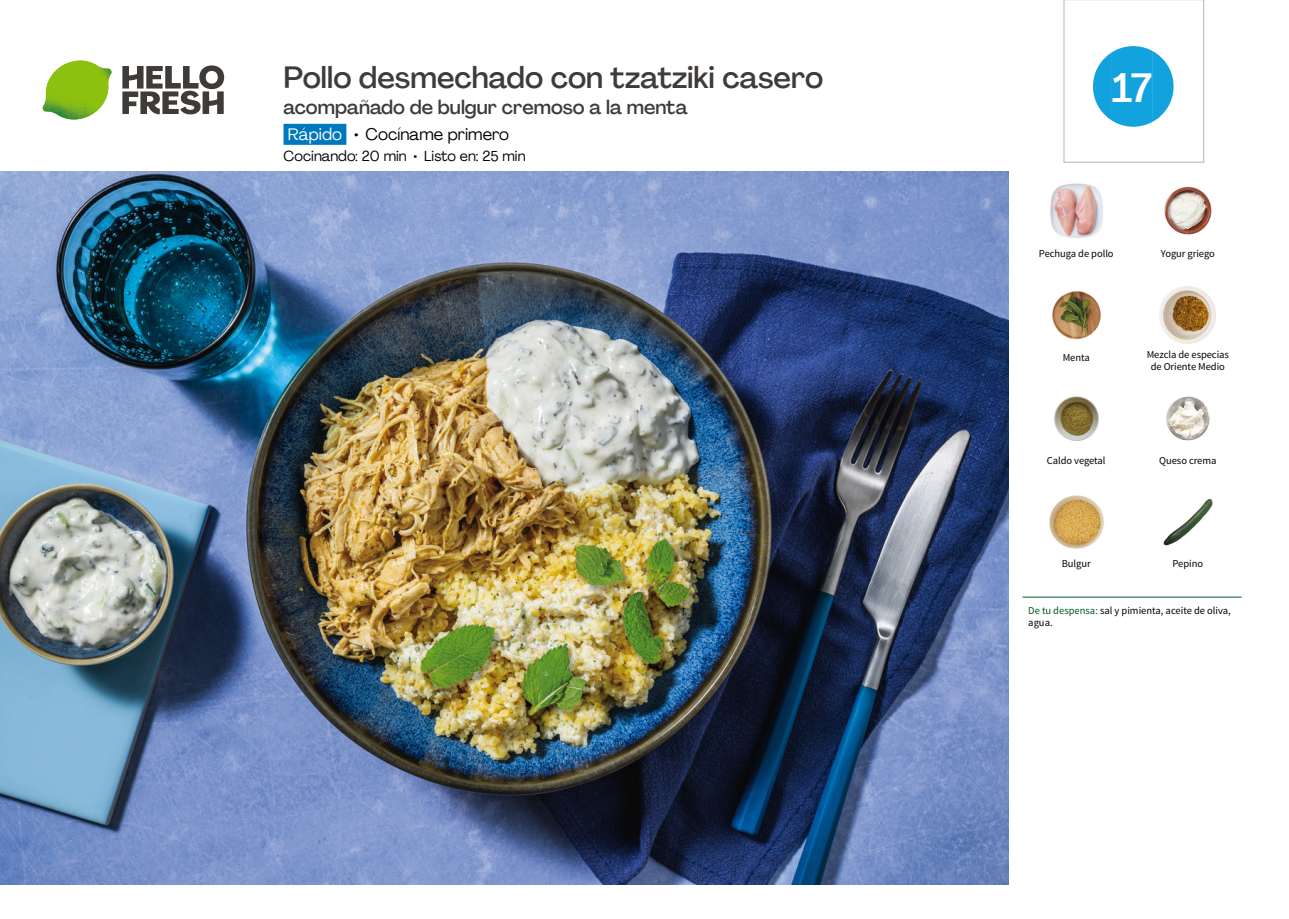
<style>
.page{position:relative;width:1289px;height:919px;background:#fff}
.page>*{position:absolute;margin:0;border:0;box-sizing:border-box;transform-origin:0 0}
.t1{font:500 40.5px "Agrandir";color:#fff}
.t2{font:500 30px "Agrandir";color:#3e3b39}
.t3{font:500 19.5px "Agrandir";color:#3e3b39}
.t4{font:16.5px "Agrandir";color:#000}
.t5{font:14.25px "Agrandir";color:#000}
.t6{font:10.5px/12px "Source Sans Pro";letter-spacing:-.005em;color:#000}
.s1{color:#fff}
.s2{color:#005923}
</style>
<div class="page">
<svg style="left:122px;top:65px;width:102px;height:49px"></svg>
<svg style="left:43px;top:60px;width:69px;height:60px"></svg>
<img style="left:80px;top:61px;width:28px;height:26px">
<img style="left:44px;top:61px;width:36px;height:44px">
<img style="left:0;top:172px;width:1008px;height:712px">
<div style="left:283px;top:124px;width:63px;height:21px;background:#0078bd"></div>
<img style="left:1050px;top:183px;width:53px;height:55px">
<img style="left:1164px;top:186px;width:48px;height:49px">
<img style="left:1159px;top:286px;width:57px;height:58px">
<img style="left:1052px;top:291px;width:49px;height:49px">
<img style="left:1166px;top:396px;width:44px;height:45px">
<img style="left:1054px;top:396px;width:45px;height:45px">
<img style="left:1163px;top:498px;width:50px;height:48px">
<img style="left:1049px;top:495px;width:55px;height:54px">
<hr style="left:1022px;top:596px;width:219px;height:1px;background:#005923">
<svg style="left:1063px;top:0;width:141px;height:163px"></svg>
<h2 class="t2" style="left:283px;top:59px;width:541px">Pollo desmechado con tzatziki casero</h2>
<h3 class="t3" style="left:283px;top:95px;width:406px">acompañado de bulgur cremoso a la menta</h3>
<h3 class="t4" style="left:288px;top:124px;width:223px"><span class="s1">Rápido</span> • Cocíname primero</h3>
<h3 class="t5" style="left:283px;top:147px;width:243px">Cocinando: 20 min • Listo en: 25 min</h3>
<h1 class="t1" style="left:1111px;top:63px;width:42px">17</h1>
<p class="t6" style="left:1038px;top:247px;width:76px">Pechuga de pollo</p>
<p class="t6" style="left:1160px;top:247px;width:55px">Yogur griego</p>
<p class="t6" style="left:1062px;top:352px;width:29px">Menta</p>
<p class="t6" style="left:1146px;top:348px;width:84px;text-align:center">Mezcla de especias de Oriente Medio</p>
<p class="t6" style="left:1046px;top:454px;width:60px">Caldo vegetal</p>
<p class="t6" style="left:1159px;top:454px;width:59px">Queso crema</p>
<p class="t6" style="left:1061px;top:558px;width:30px">Bulgur</p>
<p class="t6" style="left:1172px;top:558px;width:32px">Pepino</p>
<p class="t6" style="left:1028px;top:604px;width:204px"><span class="s2">De tu despensa:</span> sal y pimienta, aceite de oliva, agua.</p>
</div>
